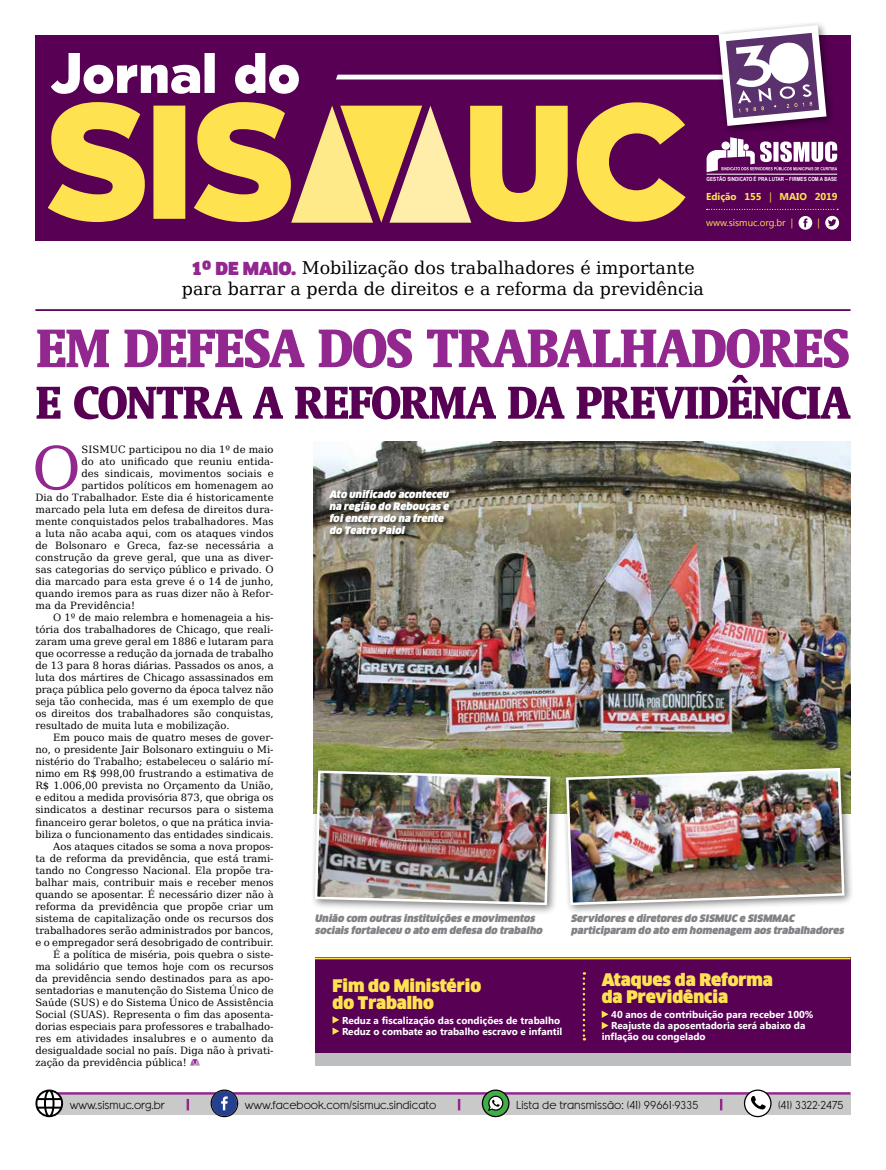
<style>
.page{position:relative;width:886px;height:1170px;background:#fff}
.page>*{position:absolute;margin:0;border:0;box-sizing:border-box;transform-origin:0 0}
.t1{font:700 condensed 62px "Oranda BT";letter-spacing:-.01em;color:#92278f}
.t2{font:59.38px "DejaVu Serif";color:#92278f}
.t3{font:700 condensed 52.62px "Oranda BT";letter-spacing:-.015em;color:#570054}
.t4{font:17.5px/21px "DejaVu Serif";color:#000;text-align:center}
.t5{font:900 17px/16.9px "Clan";color:#ffe250}
.t6{font:11.5px "Banks Miles Single Line";color:#000}
.t7{font:10px "DejaVu Serif";color:#000}
.t8{font:700 10px/11.2px "Khmer UI";color:#fff}
.t9{font:italic 900 10px/12px "Clan";color:#808285}
.t10{font:italic 900 10px/12px "Clan";color:#fff}
.t11{font:700 10px "Khmer UI";color:#ffe250}
.t12{font:9.75px "Khmer UI";color:#ffe250}
.t13{font:700 5.62px "Arial Narrow";color:#fff}
.s1{font-weight:400}
.s2{font-family:"Clan";font-weight:900;color:#92278f}
</style>
<div class="page">
<div style="left:35px;top:35px;width:815px;height:205px;background:#570054"></div>
<svg style="left:51px;top:25px;width:787px;height:205px"></svg>
<hr style="left:706px;top:174px;width:131px;height:1px;background:#fff">
<div style="left:46px;top:1094px;width:804px;height:20px;background:#cac9c9"></div>
<svg style="left:720px;top:1098px;width:2px;height:12px"></svg>
<hr style="left:46px;top:1092px;width:804px;height:2px;background:#92278f">
<svg style="left:35px;top:1089px;width:28px;height:28px"></svg>
<svg style="left:211px;top:1089px;width:27px;height:28px"></svg>
<svg style="left:744px;top:1089px;width:27px;height:28px"></svg>
<svg style="left:458px;top:1098px;width:2px;height:12px"></svg>
<svg style="left:187px;top:1098px;width:2px;height:12px"></svg>
<svg style="left:482px;top:1089px;width:27px;height:28px"></svg>
<img style="left:314px;top:441px;width:536px;height:372px">
<div style="left:310px;top:765px;width:250px;height:149px;background:#000;opacity:.5"></div>
<img style="left:313px;top:769px;width:239px;height:137px">
<div style="left:561px;top:762px;width:293px;height:153px;background:#000;opacity:.5"></div>
<img style="left:565px;top:766px;width:281px;height:140px">
<hr style="left:35px;top:309px;width:815px;height:2px;background:#570054">
<svg style="left:190px;top:1059px;width:10px;height:6px"></svg>
<div style="left:315px;top:957px;width:535px;height:102px;background:#570054"></div>
<svg style="left:332px;top:1016px;width:7px;height:18px"></svg>
<svg style="left:602px;top:1010px;width:6px;height:19px"></svg>
<div style="left:315px;top:1053px;width:535px;height:12px;background:#bcbec0"></div>
<hr style="left:315px;top:957px;width:535px;height:2px;background:#ffe250">
<svg style="left:583px;top:972px;width:2px;height:68px"></svg>
<div style="left:328px;top:488px;width:128px;height:52px;background:#000;opacity:.75"></div>
<p class="t13" style="left:706px;top:175px;width:132px">GESTÃO SINDICATO É PRA LUTAR – FIRMES COM A BASE</p>
<p class="t11" style="left:706px;top:191px;width:133px">Edição 155 <span class="s1">|</span> maio 2019</p>
<p class="t12" style="left:706px;top:217px;width:89px">www.sismuc.org.br |</p>
<p class="t12" style="left:817px;top:217px;width:4px">|</p>
<h3 class="t4" style="left:182px;top:255px;width:524px"><span class="s2">1º de Maio.</span> Mobilização dos trabalhadores é importante para barrar a perda de direitos e a reforma da previdência</h3>
<h1 class="t1" style="left:36px;top:311px;width:815px">EM DEFESA DOS TRABALHADORES</h1>
<h3 class="t3" style="left:36px;top:371px;width:816px">E CONTRA A REFORMA DA PREVIDÊNCIA</h3>
<h2 class="t2" style="left:32px;top:415px;width:50px">O</h2>
<p class="t7" style="left:81px;top:441px;width:194px">SISMUC participou no dia 1º de maio</p>
<p class="t7" style="left:81px;top:453px;width:194px">do ato unificado que reuniu entida-</p>
<p class="t7" style="left:81px;top:465px;width:194px">des sindicais, movimentos sociais e</p>
<p class="t7" style="left:81px;top:477px;width:194px">partidos políticos em homenagem ao</p>
<p class="t7" style="left:35px;top:489px;width:240px">Dia do Trabalhador. Este dia é historicamente</p>
<p class="t7" style="left:35px;top:501px;width:240px">marcado pela luta em defesa de direitos dura-</p>
<p class="t7" style="left:35px;top:513px;width:240px">mente conquistados pelos trabalhadores. Mas</p>
<p class="t7" style="left:35px;top:525px;width:240px">a luta não acaba aqui, com os ataques vindos</p>
<p class="t7" style="left:35px;top:537px;width:240px">de Bolsonaro e Greca, faz-se necessária a</p>
<p class="t7" style="left:35px;top:549px;width:240px">construção da greve geral, que una as diver-</p>
<p class="t7" style="left:35px;top:561px;width:240px">sas categorias do serviço público e privado. O</p>
<p class="t7" style="left:35px;top:573px;width:240px">dia marcado para esta greve é o 14 de junho,</p>
<p class="t7" style="left:35px;top:585px;width:240px">quando iremos para as ruas dizer não à Refor-</p>
<p class="t7" style="left:35px;top:597px;width:101px">ma da Previdência!</p>
<p class="t7" style="left:53px;top:609px;width:222px">O 1º de maio relembra e homenageia a his-</p>
<p class="t7" style="left:35px;top:621px;width:240px">tória dos trabalhadores de Chicago, que reali-</p>
<p class="t7" style="left:35px;top:633px;width:240px">zaram uma greve geral em 1886 e lutaram para</p>
<p class="t7" style="left:35px;top:645px;width:240px">que ocorresse a redução da jornada de trabalho</p>
<p class="t7" style="left:35px;top:657px;width:240px">de 13 para 8 horas diárias. Passados os anos, a</p>
<p class="t7" style="left:35px;top:669px;width:240px">luta dos mártires de Chicago assassinados em</p>
<p class="t7" style="left:35px;top:681px;width:240px">praça pública pelo governo da época talvez não</p>
<p class="t7" style="left:35px;top:693px;width:240px">seja tão conhecida, mas é um exemplo de que</p>
<p class="t7" style="left:35px;top:705px;width:240px">os direitos dos trabalhadores são conquistas,</p>
<p class="t7" style="left:35px;top:717px;width:196px">resultado de muita luta e mobilização.</p>
<p class="t7" style="left:53px;top:729px;width:222px">Em pouco mais de quatro meses de gover-</p>
<p class="t7" style="left:35px;top:741px;width:240px">no, o presidente Jair Bolsonaro extinguiu o Mi-</p>
<p class="t7" style="left:35px;top:753px;width:240px">nistério do Trabalho; estabeleceu o salário mí-</p>
<p class="t7" style="left:35px;top:765px;width:240px">nimo em R$ 998,00 frustrando a estimativa de</p>
<p class="t7" style="left:35px;top:777px;width:240px">R$ 1.006,00 prevista no Orçamento da União,</p>
<p class="t7" style="left:35px;top:789px;width:240px">e editou a medida provisória 873, que obriga os</p>
<p class="t7" style="left:35px;top:801px;width:240px">sindicatos a destinar recursos para o sistema</p>
<p class="t7" style="left:35px;top:813px;width:240px">financeiro gerar boletos, o que na prática invia-</p>
<p class="t7" style="left:35px;top:825px;width:240px">biliza o funcionamento das entidades sindicais.</p>
<p class="t7" style="left:53px;top:837px;width:222px">Aos ataques citados se soma a nova propos-</p>
<p class="t7" style="left:35px;top:849px;width:240px">ta de reforma da previdência, que está trami-</p>
<p class="t7" style="left:35px;top:861px;width:240px">tando no Congresso Nacional. Ela propõe tra-</p>
<p class="t7" style="left:35px;top:873px;width:240px">balhar mais, contribuir mais e receber menos</p>
<p class="t7" style="left:35px;top:885px;width:240px">quando se aposentar. É necessário dizer não à</p>
<p class="t7" style="left:35px;top:897px;width:240px">reforma da previdência que propõe criar um</p>
<p class="t7" style="left:35px;top:909px;width:240px">sistema de capitalização onde os recursos dos</p>
<p class="t7" style="left:35px;top:921px;width:240px">trabalhadores serão administrados por bancos,</p>
<p class="t7" style="left:35px;top:933px;width:240px">e o empregador será desobrigado de contribuir.</p>
<p class="t7" style="left:53px;top:945px;width:222px">É a política de miséria, pois quebra o siste-</p>
<p class="t7" style="left:35px;top:957px;width:240px">ma solidário que temos hoje com os recursos</p>
<p class="t7" style="left:35px;top:969px;width:240px">da previdência sendo destinados para as apo-</p>
<p class="t7" style="left:35px;top:981px;width:240px">sentadorias e manutenção do Sistema Único de</p>
<p class="t7" style="left:35px;top:993px;width:240px">Saúde (SUS) e do Sistema Único de Assistência</p>
<p class="t7" style="left:35px;top:1005px;width:240px">Social (SUAS). Representa o fim das aposenta-</p>
<p class="t7" style="left:35px;top:1017px;width:240px">dorias especiais para professores e trabalhado-</p>
<p class="t7" style="left:35px;top:1029px;width:240px">res em atividades insalubres e o aumento da</p>
<p class="t7" style="left:35px;top:1041px;width:240px">desigualdade social no país. Diga não à privati-</p>
<p class="t7" style="left:35px;top:1053px;width:153px">zação da previdência pública!</p>
<p class="t10" style="left:329px;top:488px;width:123px">Ato unificado aconteceu na região do Rebouças e foiencerrado na frente do Teatro Paiol</p>
<p class="t9" style="left:315px;top:911px;width:231px">União com outras instituições e movimentos sociais fortaleceu o ato em defesa do trabalho</p>
<p class="t9" style="left:571px;top:911px;width:276px">Servidores e diretores do SISMUC e SISMMAC participaram do ato em homenagem aos trabalhadores</p>
<h3 class="t5" style="left:602px;top:971px;width:173px">Ataques da Reforma da Previdência</h3>
<p class="t8" style="left:611px;top:1008px;width:204px">40 anos de contribuição para receber 100%</p>
<p class="t8" style="left:611px;top:1020px;width:196px">Reajuste da aposentadoria será abaixo da</p>
<p class="t8" style="left:602px;top:1031px;width:105px">inflação ou congelado</p>
<h3 class="t5" style="left:332px;top:977px;width:150px">Fim do Ministério do Trabalho</h3>
<p class="t8" style="left:342px;top:1014px;width:222px">Reduz a fiscalização das condições de trabalho<br>Reduz o combate ao trabalho escravo e infantil</p>
<p class="t6" style="left:70px;top:1097px;width:97px">www.sismuc.org.br</p>
<p class="t6" style="left:245px;top:1097px;width:193px">www.facebook.com/sismuc.sindicato</p>
<p class="t6" style="left:516px;top:1097px;width:184px">Lista de transmissão: (41) 99661-9335</p>
<p class="t6" style="left:778px;top:1097px;width:67px">(41) 3322-2475</p>
</div>
